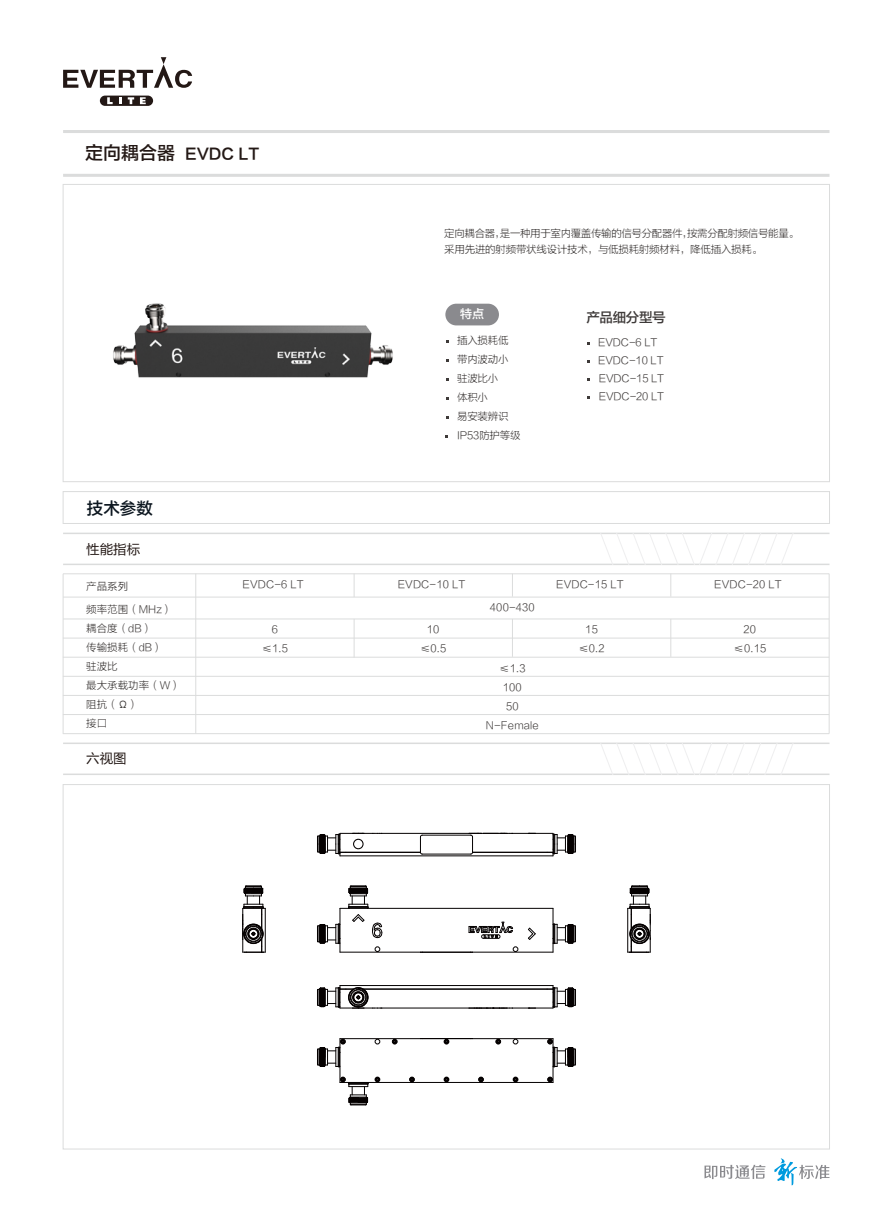
<style>
.page{position:relative;width:893px;height:1212px;background:#fff}
.page>*{position:absolute;margin:0;border:0;box-sizing:border-box;transform-origin:0 0}
.t1{font:16.5px "FZLTZHK GBK1 0";color:#0d1720}
.t2{font:15px "FZLTZHK GBK1 0";color:#231815}
.t3{font:13.5px "FZLTHJW GB1 0";color:#231815}
.t4{font:13.5px "FZLTZHK GBK1 0";letter-spacing:-.025em;color:#3e3a39}
.t5{font:12px "FZLTZHK GBK1 0";color:#fff}
.t6{font:10.5px/18.9px "FZLTXHK";letter-spacing:-.025em;color:#3e3a39}
.s1{font-size:18px}
</style>
<div class="page">
<div style="left:63px;top:491px;width:767px;height:33px;border:1px solid #dbdcdc"></div>
<svg style="left:704px;top:1165px;width:61px;height:14px"></svg>
<svg style="left:774px;top:1158px;width:55px;height:27px"></svg>
<hr style="left:340px;top:1008px;width:213px;height:1px;background:#040000">
<hr style="left:340px;top:985px;width:213px;height:1px;background:#040000">
<hr style="left:363px;top:989px;width:190px;height:1px;background:#040000">
<svg style="left:469px;top:1008px;width:44px;height:1px"></svg>
<svg style="left:317px;top:985px;width:65px;height:24px"></svg>
<svg style="left:547px;top:985px;width:29px;height:23px"></svg>
<hr style="left:340px;top:908px;width:213px;height:1px;background:#040000">
<hr style="left:553px;top:908px;width:1px;height:44px;background:#040000">
<hr style="left:340px;top:952px;width:213px;height:1px;background:#040000">
<hr style="left:340px;top:908px;width:1px;height:44px;background:#040000">
<svg style="left:513px;top:946px;width:5px;height:6px"></svg>
<svg style="left:375px;top:946px;width:5px;height:6px"></svg>
<svg style="left:469px;top:921px;width:44px;height:18px"></svg>
<svg style="left:528px;top:927px;width:8px;height:13px"></svg>
<svg style="left:348px;top:885px;width:34px;height:53px"></svg>
<svg style="left:317px;top:923px;width:24px;height:21px"></svg>
<svg style="left:552px;top:923px;width:24px;height:21px"></svg>
<hr style="left:340px;top:1082px;width:213px;height:1px;background:#040000">
<svg style="left:513px;top:1039px;width:5px;height:5px"></svg>
<svg style="left:375px;top:1039px;width:5px;height:5px"></svg>
<hr style="left:553px;top:1039px;width:1px;height:43px;background:#040000">
<hr style="left:340px;top:1038px;width:213px;height:1px;background:#040000">
<hr style="left:340px;top:1039px;width:1px;height:43px;background:#040000">
<svg style="left:375px;top:1077px;width:5px;height:5px"></svg>
<svg style="left:409px;top:1077px;width:6px;height:5px"></svg>
<svg style="left:444px;top:1077px;width:5px;height:5px"></svg>
<svg style="left:478px;top:1077px;width:6px;height:5px"></svg>
<svg style="left:513px;top:1077px;width:5px;height:5px"></svg>
<svg style="left:547px;top:1077px;width:6px;height:5px"></svg>
<svg style="left:392px;top:1039px;width:5px;height:5px"></svg>
<svg style="left:444px;top:1039px;width:5px;height:5px"></svg>
<svg style="left:496px;top:1039px;width:5px;height:5px"></svg>
<svg style="left:340px;top:1077px;width:29px;height:28px"></svg>
<svg style="left:317px;top:1039px;width:29px;height:28px"></svg>
<svg style="left:547px;top:1039px;width:29px;height:28px"></svg>
<hr style="left:265px;top:908px;width:1px;height:44px;background:#040000">
<svg style="left:242px;top:885px;width:23px;height:68px"></svg>
<hr style="left:627px;top:908px;width:1px;height:44px;background:#040000">
<svg style="left:628px;top:885px;width:23px;height:68px"></svg>
<hr style="left:340px;top:833px;width:213px;height:1px;background:#040000">
<hr style="left:340px;top:855px;width:213px;height:1px;background:#040000">
<hr style="left:472px;top:852px;width:81px;height:1px;background:#040000">
<hr style="left:340px;top:852px;width:80px;height:1px;background:#040000">
<svg style="left:420px;top:834px;width:3px;height:21px"></svg>
<hr style="left:422px;top:835px;width:49px;height:1px;background:#040000">
<hr style="left:422px;top:854px;width:49px;height:1px;background:#040000">
<svg style="left:469px;top:833px;width:44px;height:22px"></svg>
<svg style="left:317px;top:833px;width:48px;height:23px"></svg>
<svg style="left:547px;top:833px;width:29px;height:23px"></svg>
<hr style="left:63px;top:130px;width:766px;height:3px;background:#dbdcdc">
<hr style="left:63px;top:742px;width:766px;height:2px;background:#dbdcdc">
<hr style="left:63px;top:174px;width:766px;height:3px;background:#dbdcdc">
<hr style="left:63px;top:619px;width:766px;height:1px;background:#dbdcdc">
<hr style="left:63px;top:597px;width:766px;height:1px;background:#dbdcdc">
<hr style="left:63px;top:573px;width:766px;height:1px;background:#dbdcdc">
<hr style="left:63px;top:638px;width:766px;height:1px;background:#dbdcdc">
<hr style="left:63px;top:657px;width:766px;height:1px;background:#dbdcdc">
<hr style="left:63px;top:676px;width:766px;height:1px;background:#dbdcdc">
<hr style="left:63px;top:695px;width:766px;height:1px;background:#dbdcdc">
<hr style="left:63px;top:714px;width:766px;height:1px;background:#dbdcdc">
<hr style="left:63px;top:733px;width:766px;height:1px;background:#dbdcdc">
<hr style="left:195px;top:574px;width:1px;height:160px;background:#dbdcdc">
<hr style="left:63px;top:574px;width:1px;height:160px;background:#dbdcdc">
<hr style="left:829px;top:574px;width:1px;height:160px;background:#dbdcdc">
<hr style="left:354px;top:619px;width:1px;height:38px;background:#dbdcdc">
<hr style="left:512px;top:619px;width:1px;height:38px;background:#dbdcdc">
<hr style="left:670px;top:619px;width:1px;height:38px;background:#dbdcdc">
<svg style="left:354px;top:574px;width:1px;height:23px"></svg>
<svg style="left:512px;top:574px;width:1px;height:23px"></svg>
<svg style="left:670px;top:574px;width:1px;height:23px"></svg>
<hr style="left:63px;top:533px;width:766px;height:1px;background:#dbdcdc">
<hr style="left:63px;top:564px;width:766px;height:1px;background:#dbdcdc">
<svg style="left:541px;top:533px;width:288px;height:31px"></svg>
<hr style="left:63px;top:773px;width:766px;height:2px;background:#dbdcdc">
<svg style="left:541px;top:743px;width:288px;height:31px"></svg>
<div style="left:100px;top:96px;width:53px;height:10px;background:#231815;border-radius:5px"></div>
<svg style="left:140px;top:97px;width:6px;height:7px"></svg>
<svg style="left:128px;top:97px;width:6px;height:7px"></svg>
<svg style="left:119px;top:97px;width:2px;height:7px"></svg>
<svg style="left:107px;top:97px;width:6px;height:7px"></svg>
<svg style="left:63px;top:57px;width:129px;height:31px"></svg>
<div style="left:445px;top:304px;width:54px;height:21px;background:#8a8a8e;border-radius:11px"></div>
<img style="left:113px;top:303px;width:280px;height:75px">
<h2 class="t2" style="left:85px;top:146px;width:176px"><span class="s1">定向耦合器</span> EVDC LT</h2>
<h1 class="t1" style="left:87px;top:499px;width:67px">技术参数</h1>
<p class="t3" style="left:86px;top:542px;width:55px">性能指标</p>
<p class="t6" style="left:444px;top:225px;width:356px;line-height:16.5px">定向耦合器，是一种用于室内覆盖传输的信号分配器件，按需分配射频信号能量。采用先进的射频带状线设计技术，与低损耗射频材料，降低插入损耗。</p>
<p class="t5" style="left:460px;top:308px;width:25px">特点</p>
<p class="t6" style="left:457px;top:331px;width:65px">插入损耗低带内波动小驻波比小<br>体积小<br>易安装辨识<br>IP53防护等级</p>
<p class="t4" style="left:586px;top:310px;width:81px">产品细分型号</p>
<p class="t6" style="left:598px;top:333px;width:68px;line-height:18.1px">EVDC-6 LT<br>EVDC-10 LT<br>EVDC-15 LT<br>EVDC-20 LT</p>
<p class="t6" style="left:86px;top:577px;width:43px">产品系列</p>
<p class="t6" style="left:242px;top:575px;width:63px">EVDC-6 LT</p>
<p class="t6" style="left:398px;top:575px;width:69px">EVDC-10 LT</p>
<p class="t6" style="left:556px;top:575px;width:69px">EVDC-15 LT</p>
<p class="t6" style="left:714px;top:575px;width:69px">EVDC-20 LT</p>
<p class="t6" style="left:86px;top:600px;width:88px">频率范围（MHz）</p>
<p class="t6" style="left:490px;top:598px;width:47px">400-430</p>
<p class="t6" style="left:86px;top:619px;width:68px">耦合度（dB）</p>
<p class="t6" style="left:272px;top:620px;width:8px">6</p>
<p class="t6" style="left:427px;top:620px;width:14px">10</p>
<p class="t6" style="left:585px;top:620px;width:14px">15</p>
<p class="t6" style="left:744px;top:620px;width:14px">20</p>
<p class="t6" style="left:86px;top:638px;width:78px">传输损耗（dB）</p>
<p class="t6" style="left:86px;top:676px;width:96px">最大承载功率（W）</p>
<p class="t6" style="left:262px;top:639px;width:28px">≤1.5</p>
<p class="t6" style="left:420px;top:639px;width:28px">≤0.5</p>
<p class="t6" style="left:578px;top:639px;width:28px">≤0.2</p>
<p class="t6" style="left:733px;top:639px;width:34px">≤0.15</p>
<p class="t6" style="left:86px;top:657px;width:33px">驻波比</p>
<p class="t6" style="left:499px;top:658px;width:28px;text-align:center">≤1.3<br>100</p>
<p class="t6" style="left:486px;top:716px;width:55px">N-Female</p>
<p class="t6" style="left:86px;top:695px;width:54px">阻抗（Ω）接口</p>
<p class="t6" style="left:506px;top:697px;width:14px">50</p>
<p class="t3" style="left:86px;top:751px;width:42px">六视图</p>
</div>
